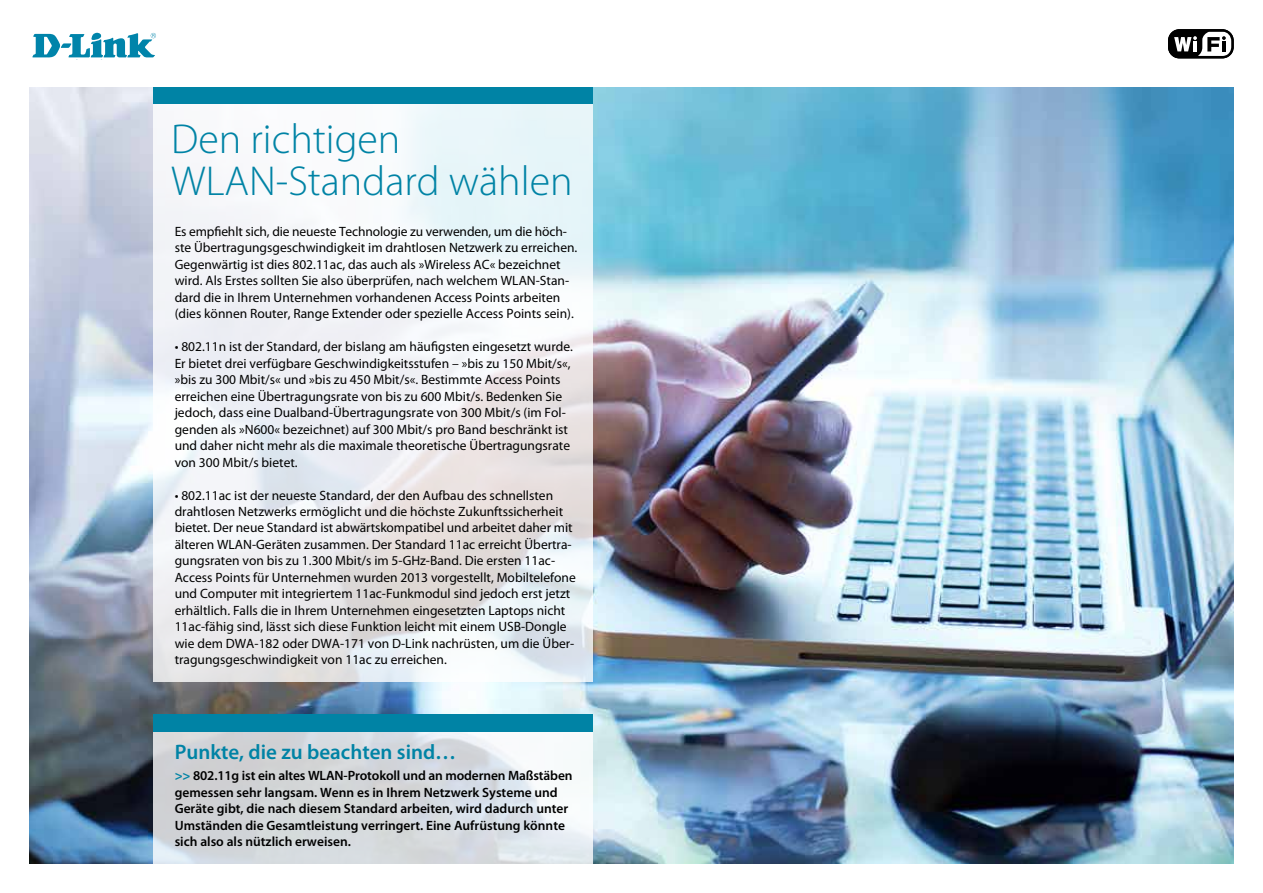
<style>
.page{position:relative;width:1263px;height:893px;background:#fff}
.page>*{position:absolute;margin:0;border:0;box-sizing:border-box;transform-origin:0 0}
.t1{font:300 42px/42px "Myriad Pro";color:#0083a5}
.t2{font:600 21px "Myriad Pro";color:#0083a5}
.t3{font:13.5px/16.5px "Myriad Pro";color:#000}
.t4{font:600 13.5px/16.5px "Myriad Pro";color:#000}
.s1{font-weight:700;color:#0083a5}
</style>
<div class="page">
<img style="left:30px;top:87px;width:1203px;height:776px">
<svg style="left:153px;top:731px;width:440px;height:133px;background:#d7dce0"></svg>
<svg style="left:153px;top:104px;width:440px;height:577px;fill:#eef3f7"></svg>
<div style="left:153px;top:87px;width:440px;height:17px;background:#0083a5"></div>
<div style="left:153px;top:714px;width:440px;height:17px;background:#0083a5"></div>
<svg style="left:32px;top:33px;width:124px;height:25px"></svg>
<div style="left:1168px;top:26px;width:65px;height:36px;background:linear-gradient(to right,#fff,#fff)"></div>
<svg style="left:1168px;top:31px;width:65px;height:28px"></svg>
<svg style="left:1168px;top:30px;width:65px;height:28px"></svg>
<h1 class="t1" style="left:171px;top:119px;width:403px">Den richtigen<br>WLAN-Standard wählen</h1>
<p class="t3" style="left:175px;top:223px;width:404px">Es empfiehlt sich, die neueste Technologie zu verwenden, um die höch&shy;ste Übertragungsgeschwindigkeit im drahtlosen Netzwerk zu erreichen.<br>Gegenwärtig ist dies 802.11ac, das auch als »Wireless AC« bezeichnet wird. Als Erstes sollten Sie also überprüfen, nach welchem WLAN-Stan&shy;dard die in Ihrem Unternehmen vorhandenen Access Points arbeiten (dies können Router, Range Extender oder spezielle Access Points sein).</p>
<p class="t3" style="left:175px;top:338px;width:400px">• 802.11n ist der Standard, der bislang am häufigsten eingesetzt wurde.<br>Er bietet drei verfügbare Geschwindigkeitsstufen – »bis zu 150 Mbit/s«, »bis zu 300 Mbit/s« und »bis zu 450 Mbit/s«. Bestimmte Access Points erreichen eine Übertragungsrate von bis zu 600 Mbit/s. Bedenken Sie jedoch, dass eine Dualband-Übertragungsrate von 300 Mbit/s (im Fol&shy;genden als »N600« bezeichnet) auf 300 Mbit/s pro Band beschränkt ist und daher nicht mehr als die maximale theoretische Übertragungsrate von 300 Mbit/s bietet.</p>
<p class="t3" style="left:175px;top:486px;width:403px">• 802.11ac ist der neueste Standard, der den Aufbau des schnellsten drahtlosen Netzwerks ermöglicht und die höchste Zukunftssicherheit bietet. Der neue Standard ist abwärtskompatibel und arbeitet daher mit älteren WLAN-Geräten zusammen. Der Standard 11ac erreicht Übertra&shy;gungsraten von bis zu 1.300 Mbit/s im 5-GHz-Band. Die ersten 11ac-Access Points für Unternehmen wurden 2013 vorgestellt, Mobiltelefone und Computer mit integriertem 11ac-Funkmodul sind jedoch erst jetzt erhältlich. Falls die in Ihrem Unternehmen eingesetzten Laptops nicht 11ac-fähig sind, lässt sich diese Funktion leicht mit einem USB-Dongle wie dem DWA-182 oder DWA-171 von D-Link nachrüsten, um die Über&shy;tragungsgeschwindigkeit von 11ac zu erreichen.</p>
<h2 class="t2" style="left:175px;top:739px;width:283px">Punkte, die zu beachten sind…</h2>
<p class="t4" style="left:175px;top:767px;width:399px"><span class="s1">&gt;&gt;</span> 802.11g ist ein altes WLAN-Protokoll und an modernen Maßstäben gemessen sehr langsam. Wenn es in Ihrem Netzwerk Systeme und Geräte gibt, die nach diesem Standard arbeiten, wird dadurch unter Umständen die Gesamtleistung verringert. Eine Aufrüstung könnte sich also als nützlich erweisen.</p>
</div>
